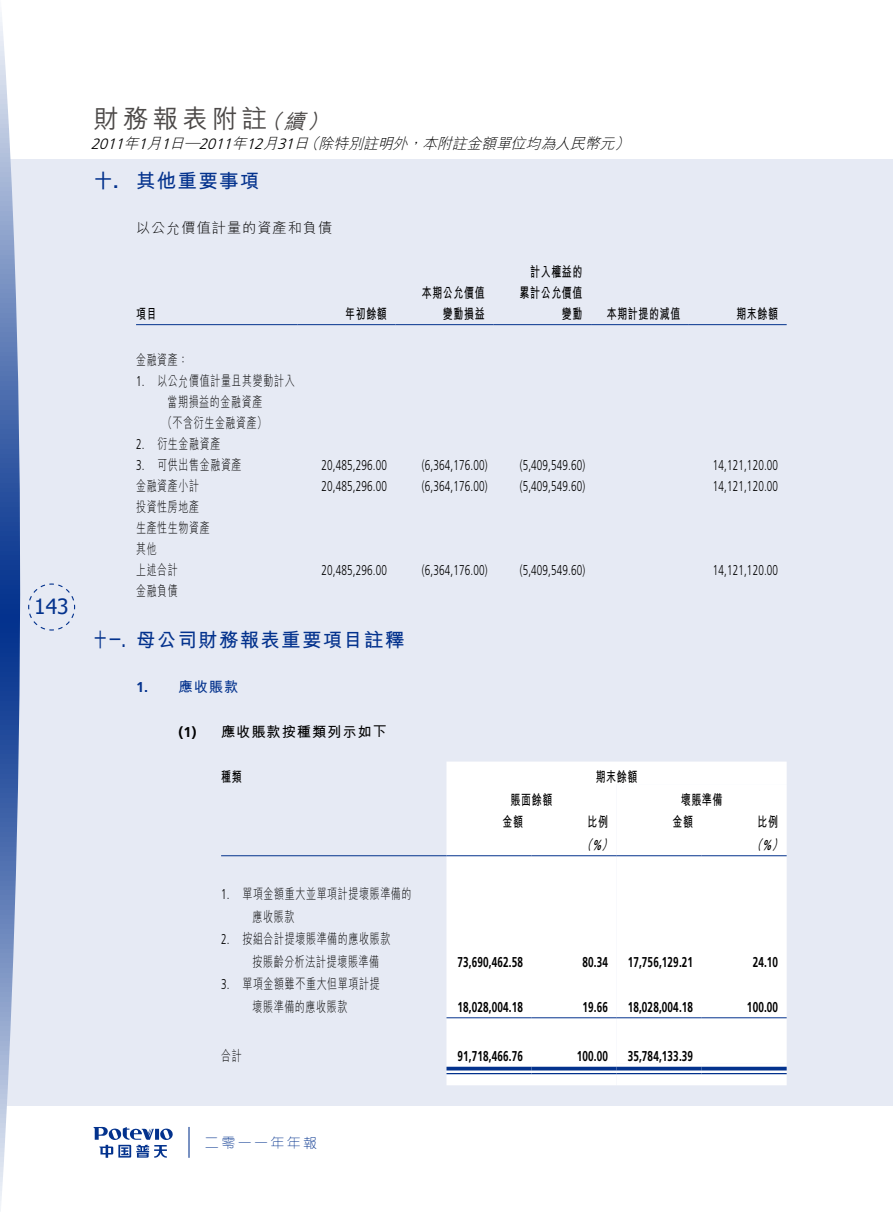
<style>
.page{position:relative;width:893px;height:1212px;background:#fff}
.page>*{position:absolute;margin:0;border:0;box-sizing:border-box;transform-origin:0 0}
.t1{font:500 25.5px "M Hei HK";letter-spacing:.165em;color:#4c4948}
.t2{font:21px "Tahoma";color:#03328d}
.t3{font:italic 500 21px "M Hei HK";color:#4c4948}
.Subhead_1{font:700 19.5px "M Hei HK";letter-spacing:.065em;color:#03328d}
.Subhead_1-2{font:700 19.5px "M Hei HK";letter-spacing:.065em;color:#03328d;scale:.7 1}
.t4{font:italic 300 15px "M Hei HK";color:#000}
.t5{font:italic 300 15px "Frutiger LT Std";color:#000}
.Body_Text{font:300 14.25px "Frutiger LT Std";letter-spacing:.015em;color:#000;scale:.7 1}
.Body_Text-2{font:300 14.25px "M Hei HK";letter-spacing:.065em;color:#000;scale:.7 1}
.Body_Text-3{font:700 14.25px "Frutiger LT Std";letter-spacing:.015em;color:#000;scale:.7 1}
.Body_Text-4{font:700 14.25px "M Hei HK";letter-spacing:.065em;color:#000;scale:.7 1}
.Body_Text-5{font:300 14.25px "M Hei HK";letter-spacing:.065em;color:#000}
.Subhead_3{font:700 14.25px "M Hei HK";letter-spacing:.065em;color:#000}
.Subhead_2{font:700 14.25px "M Hei HK";color:#03328d}
.Body_Text-6{font:italic 700 14.25px "M Hei HK";color:#000;scale:.7 1}
.Subhead_3-2{font:700 14.25px "Frutiger LT Std";color:#000}
.Subhead_2-2{font:700 14.25px "Frutiger LT Std";color:#03328d}
.Body_Text-7{font:italic 700 14.25px "Frutiger LT Std";color:#000;scale:.7 1}
.t6{font:300 13.5px "M Yuen HK";letter-spacing:.215em;color:#03328d}
.s1{font-family:"M Hei HK"}
.s2{font-family:"Frutiger LT Std"}
</style>
<div class="page">
<div style="left:0;top:159px;width:893px;height:947px;background:#e6eaf4"></div>
<svg style="left:49px;top:583px;width:27px;height:48px"></svg>
<svg style="left:94px;top:1127px;width:79px;height:31px"></svg>
<hr style="left:188px;top:1127px;width:2px;height:31px;background:#03328d">
<svg style="left:0;top:12px;width:45px;height:1199px"></svg>
<hr style="left:136px;top:324px;width:162px;height:1px;background:#03328d">
<hr style="left:298px;top:324px;width:97px;height:1px;background:#03328d">
<hr style="left:395px;top:324px;width:98px;height:1px;background:#03328d">
<hr style="left:493px;top:324px;width:98px;height:1px;background:#03328d">
<hr style="left:591px;top:324px;width:98px;height:1px;background:#03328d">
<hr style="left:689px;top:324px;width:98px;height:1px;background:#03328d">
<div style="left:446px;top:762px;width:341px;height:323px;background:#fff"></div>
<div style="left:617px;top:784px;width:170px;height:279px;background:#fff"></div>
<svg style="left:617px;top:1063px;width:170px;height:22px;background:#f0f3f8"></svg>
<hr style="left:221px;top:855px;width:225px;height:1px;background:#03328d">
<hr style="left:446px;top:855px;width:85px;height:1px;background:#03328d">
<hr style="left:531px;top:855px;width:86px;height:1px;background:#03328d">
<hr style="left:617px;top:855px;width:85px;height:1px;background:#03328d">
<hr style="left:702px;top:855px;width:85px;height:1px;background:#03328d">
<hr style="left:446px;top:1017px;width:85px;height:1px;background:#03328d">
<hr style="left:531px;top:1017px;width:86px;height:1px;background:#03328d">
<hr style="left:617px;top:1017px;width:85px;height:1px;background:#03328d">
<hr style="left:702px;top:1017px;width:85px;height:1px;background:#03328d">
<hr style="left:446px;top:1067px;width:85px;height:3px;background:#03328d">
<hr style="left:446px;top:1073px;width:85px;height:1px;background:#03328d">
<hr style="left:531px;top:1067px;width:86px;height:3px;background:#03328d">
<hr style="left:531px;top:1073px;width:86px;height:1px;background:#03328d">
<hr style="left:617px;top:1067px;width:85px;height:3px;background:#03328d">
<hr style="left:617px;top:1073px;width:85px;height:1px;background:#03328d">
<hr style="left:702px;top:1067px;width:85px;height:3px;background:#03328d">
<hr style="left:702px;top:1073px;width:85px;height:1px;background:#03328d">
<h2 class="t2" style="left:34px;top:592px;width:36px">143</h2>
<h1 class="t1" style="left:94px;top:100px;width:175px">財務報表附註</h1>
<h2 class="t3" style="left:260px;top:106px;width:30px">（</h2>
<h2 class="t3" style="left:307px;top:106px;width:30px">(</h2>
<h2 class="t3" style="left:284px;top:106px;width:30px">續</h2>
<p class="t5" style="left:277px;top:135px;width:47px">31 <span class="s1">（</span></p>
<p class="t4" style="left:614px;top:136px;width:20px">(</p>
<p class="t4" style="left:422px;top:136px;width:198px">本附註金額單位均為人民幣元</p>
<p class="t4" style="left:123px;top:136px;width:20px">年</p>
<p class="t4" style="left:231px;top:136px;width:20px">年</p>
<p class="t4" style="left:293px;top:136px;width:120px">日除特別註明外</p>
<p class="t4" style="left:138px;top:136px;width:29px">月<span class="s2">1</span></p>
<p class="t4" style="left:262px;top:136px;width:20px">月</p>
<p class="t4" style="left:161px;top:136px;width:29px">日<span class="s2">1</span></p>
<p class="t5" style="left:91px;top:135px;width:39px">2011</p>
<p class="t5" style="left:199px;top:135px;width:39px">2011</p>
<p class="t5" style="left:246px;top:135px;width:23px">12</p>
<p class="t4" style="left:407px;top:136px;width:20px">，</p>
<p class="t4" style="left:184px;top:136px;width:20px">—</p>
<p class="Subhead_1" style="left:94px;top:166px;width:27px">十<span class="s2">.</span></p>
<p class="Subhead_1" style="left:136px;top:166px;width:125px">其他重要事項</p>
<p class="Body_Text-5" style="left:136px;top:221px;width:198px">以公允價值計量的資產和負債</p>
<p class="Body_Text-4" style="left:136px;top:303px;width:31px">項目</p>
<p class="Body_Text-4" style="left:345px;top:303px;width:61px">年初餘額</p>
<p class="Subhead_1-2" style="left:94px;top:625px;width:47px">十一<span class="s2">.</span></p>
<p class="Body_Text-2" style="left:136px;top:353px;width:76px">金融資產：</p>
<p class="Body_Text-2" style="left:157px;top:374px;width:198px">以公允價值計量且其變動計入</p>
<p class="Body_Text" style="left:136px;top:373px;width:14px">1.</p>
<p class="Body_Text" style="left:136px;top:436px;width:14px">2.</p>
<p class="Body_Text" style="left:136px;top:457px;width:14px">3.</p>
<p class="Body_Text-2" style="left:167px;top:395px;width:137px">當期損益的金融資產</p>
<p class="Body_Text-2" style="left:162px;top:416px;width:151px">（不含衍生金融資產(</p>
<p class="Body_Text-2" style="left:157px;top:437px;width:92px">衍生金融資產</p>
<p class="Body_Text-2" style="left:157px;top:458px;width:122px">可供出售金融資產</p>
<p class="Body_Text-2" style="left:136px;top:479px;width:92px">金融資產小計</p>
<p class="Body_Text-2" style="left:136px;top:500px;width:92px">投資性房地產</p>
<p class="Body_Text-2" style="left:136px;top:521px;width:107px">生產性生物資產</p>
<p class="Body_Text-2" style="left:136px;top:542px;width:31px">其他</p>
<p class="Body_Text" style="left:321px;top:457px;width:95px">20,485,296.00</p>
<p class="Body_Text" style="left:321px;top:478px;width:95px">20,485,296.00</p>
<p class="Body_Text-2" style="left:136px;top:563px;width:61px">上述合計</p>
<p class="Body_Text-2" style="left:136px;top:584px;width:61px">金融負債</p>
<p class="Subhead_1" style="left:136px;top:625px;width:270px">母公司財務報表重要項目註釋</p>
<p class="Body_Text" style="left:321px;top:562px;width:95px">20,485,296.00</p>
<p class="Subhead_2-2" style="left:136px;top:679px;width:14px">1.</p>
<p class="Subhead_2" style="left:179px;top:677px;width:61px">應收賬款</p>
<p class="Subhead_3-2" style="left:179px;top:724px;width:19px">)1(</p>
<p class="Subhead_3" style="left:221px;top:722px;width:167px">應收賬款按種類列示如下</p>
<p class="Body_Text-4" style="left:221px;top:767px;width:31px">種類</p>
<p class="Body_Text-4" style="left:422px;top:282px;width:92px">本期公允價值</p>
<p class="Body_Text-4" style="left:443px;top:303px;width:61px">變動損益</p>
<p class="Body_Text-4" style="left:530px;top:261px;width:76px">計入權益的</p>
<p class="Body_Text-4" style="left:519px;top:282px;width:92px">累計公允價值</p>
<p class="Body_Text-4" style="left:562px;top:303px;width:31px">變動</p>
<p class="Body_Text-4" style="left:607px;top:303px;width:107px">本期計提的減值</p>
<p class="Body_Text-4" style="left:736px;top:303px;width:61px">期末餘額</p>
<p class="Body_Text" style="left:422px;top:457px;width:95px">)6,364,176.00(</p>
<p class="Body_Text" style="left:520px;top:457px;width:95px">)5,409,549.60(</p>
<p class="Body_Text" style="left:713px;top:457px;width:95px">14,121,120.00</p>
<p class="Body_Text" style="left:422px;top:478px;width:95px">)6,364,176.00(</p>
<p class="Body_Text" style="left:520px;top:478px;width:95px">)5,409,549.60(</p>
<p class="Body_Text" style="left:713px;top:478px;width:95px">14,121,120.00</p>
<p class="Body_Text" style="left:422px;top:562px;width:95px">)6,364,176.00(</p>
<p class="Body_Text" style="left:520px;top:562px;width:95px">)5,409,549.60(</p>
<p class="Body_Text" style="left:713px;top:562px;width:95px">14,121,120.00</p>
<p class="Body_Text-4" style="left:511px;top:789px;width:61px">賬面餘額</p>
<p class="Body_Text-4" style="left:502px;top:812px;width:31px">金額</p>
<p class="Body_Text-4" style="left:596px;top:767px;width:61px">期末餘額</p>
<p class="Body_Text-4" style="left:587px;top:812px;width:31px">比例</p>
<p class="Body_Text-6" style="left:581px;top:834px;width:52px">) (</p>
<p class="Body_Text-7" style="left:591px;top:836px;width:22px">%</p>
<p class="Body_Text-4" style="left:681px;top:789px;width:61px">壞賬準備</p>
<p class="Body_Text-4" style="left:672px;top:812px;width:31px">金額</p>
<p class="Body_Text-4" style="left:758px;top:812px;width:31px">比例</p>
<p class="Body_Text-6" style="left:751px;top:834px;width:52px">) (</p>
<p class="Body_Text-7" style="left:762px;top:836px;width:22px">%</p>
<p class="Body_Text" style="left:221px;top:886px;width:14px">1.</p>
<p class="Body_Text" style="left:221px;top:931px;width:14px">2.</p>
<p class="Body_Text" style="left:221px;top:976px;width:14px">3.</p>
<p class="Body_Text-2" style="left:242px;top:887px;width:243px">單項金額重大並單項計提壞賬準備的</p>
<p class="Body_Text-2" style="left:252px;top:909px;width:61px">應收賬款</p>
<p class="Body_Text-2" style="left:242px;top:932px;width:213px">按組合計提壞賬準備的應收賬款</p>
<p class="Body_Text-2" style="left:252px;top:954px;width:183px">按賬齡分析法計提壞賬準備</p>
<p class="Body_Text-2" style="left:242px;top:977px;width:198px">單項金額雖不重大但單項計提</p>
<p class="Body_Text-2" style="left:252px;top:999px;width:137px">壞賬準備的應收賬款</p>
<p class="Body_Text-2" style="left:221px;top:1049px;width:31px">合計</p>
<p class="Body_Text-3" style="left:458px;top:953px;width:95px">73,690,462.58</p>
<p class="Body_Text-3" style="left:458px;top:998px;width:95px">18,028,004.18</p>
<p class="Body_Text-3" style="left:458px;top:1048px;width:95px">91,718,466.76</p>
<p class="Body_Text-3" style="left:583px;top:953px;width:38px">80.34</p>
<p class="Body_Text-3" style="left:628px;top:953px;width:95px">17,756,129.21</p>
<p class="Body_Text-3" style="left:753px;top:953px;width:38px">24.10</p>
<p class="Body_Text-3" style="left:583px;top:998px;width:38px">19.66</p>
<p class="Body_Text-3" style="left:628px;top:998px;width:95px">18,028,004.18</p>
<p class="Body_Text-3" style="left:747px;top:998px;width:46px">100.00</p>
<p class="Body_Text-3" style="left:577px;top:1048px;width:46px">100.00</p>
<p class="Body_Text-3" style="left:628px;top:1048px;width:95px">35,784,133.39</p>
<p class="t6" style="left:205px;top:1134px;width:113px">二零一一年年報</p>
</div>
